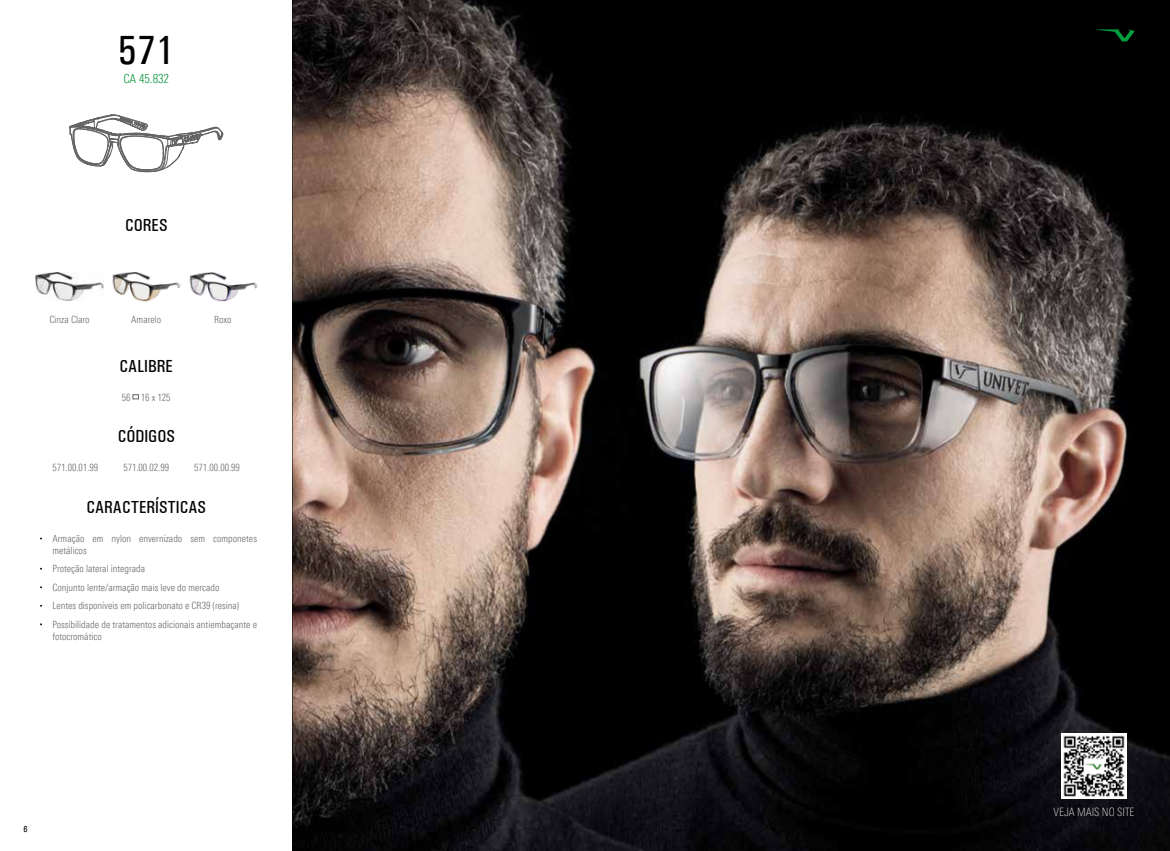
<style>
.page{position:relative;width:1170px;height:851px;background:#fff}
.page>*{position:absolute;margin:0;border:0;box-sizing:border-box;transform-origin:0 0}
.t1{font:500 condensed 40.88px "Univers";color:#000}
.t2{font:500 condensed 17.5px "Univers";color:#000}
.t3{font:300 condensed 12.5px "Univers Next Pro";color:#00943b}
.t4{font:100 condensed 11.5px "Linotype Univers";color:#fff}
.t5{font:300 condensed 10px/12px "Univers Next Pro";color:#646466}
.t6{font:500 condensed 8.75px "Univers";color:#000}
</style>
<div class="page">
<img style="left:292px;top:0;width:877px;height:850px">
<svg style="left:69px;top:114px;width:154px;height:58px"></svg>
<svg style="left:133px;top:394px;width:6px;height:5px"></svg>
<img style="left:35px;top:272px;width:69px;height:29px">
<img style="left:112px;top:272px;width:68px;height:29px">
<img style="left:189px;top:272px;width:68px;height:29px">
<img style="left:1061px;top:733px;width:65px;height:65px">
<svg style="left:1096px;top:29px;width:38px;height:12px"></svg>
<h1 class="t1" style="left:118px;top:26px;width:58px">571</h1>
<p class="t3" style="left:123px;top:71px;width:47px">CA 45.832</p>
<h2 class="t2" style="left:125px;top:215px;width:44px">CORES</h2>
<p class="t5" style="left:50px;top:313px;width:41px">Cinza Claro</p>
<p class="t5" style="left:131px;top:313px;width:31px">Amarelo</p>
<p class="t5" style="left:214px;top:313px;width:19px">Roxo</p>
<h2 class="t2" style="left:120px;top:355px;width:55px">CALIBRE</h2>
<p class="t5" style="left:122px;top:391px;width:50px">56 16 x 125</p>
<h2 class="t2" style="left:118px;top:426px;width:59px">CÓDIGOS</h2>
<p class="t5" style="left:52px;top:461px;width:47px">571.00.01.99</p>
<p class="t5" style="left:123px;top:461px;width:47px">571.00.02.99</p>
<p class="t5" style="left:194px;top:461px;width:47px">571.00.00.99</p>
<h2 class="t2" style="left:86px;top:497px;width:121px">CARACTERÍSTICAS</h2>
<p class="t5" style="left:52px;top:532px;width:206px">Armação em nylon envernizado sem componetes metálicos</p>
<p class="t5" style="left:52px;top:581px;width:168px">Conjunto lente/armação mais leve do mercado</p>
<p class="t5" style="left:52px;top:562px;width:94px">Proteção lateral integrada</p>
<p class="t5" style="left:52px;top:596px;width:206px;line-height:18.5px">Lentes disponíveis em policarbonato e CR39 (resina)<br>Possibilidade de tratamentos adicionais antiembaçante e</p>
<p class="t5" style="left:52px;top:630px;width:51px">fotocromático</p>
<p class="t6" style="left:24px;top:823px;width:6px">6</p>
<p class="t4" style="left:1053px;top:804px;width:82px">VEJA MAIS NO SITE</p>
</div>
